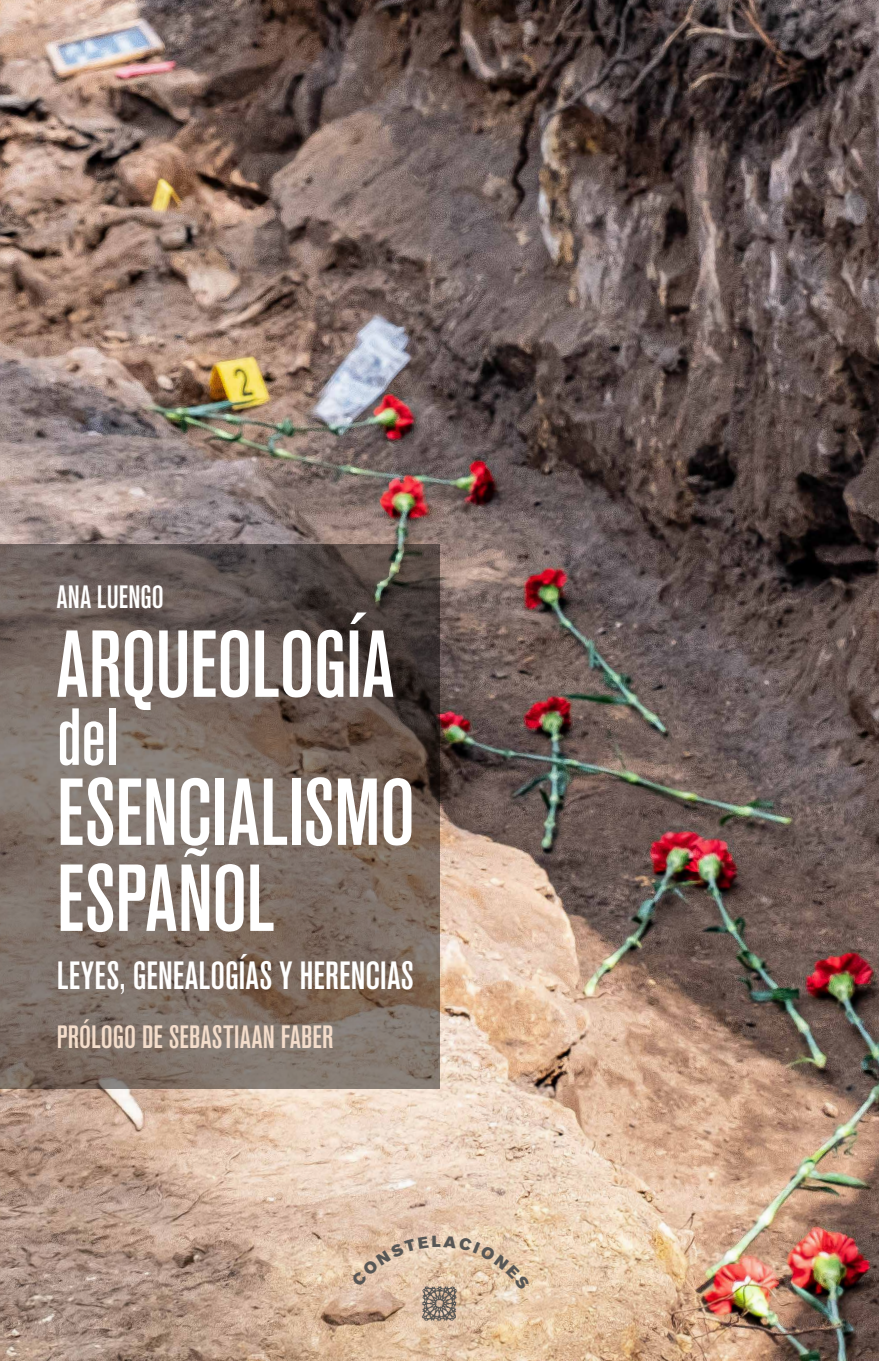
<style>
.page{position:relative;width:879px;height:1361px;background:#fff}
.page>*{position:absolute;margin:0;border:0;box-sizing:border-box;transform-origin:0 0}
.t1{font:94px/86px "Akzidenz Grotesk BQ Md Cnd Alt";letter-spacing:-.005em;color:#fff}
.t2{font:80px "Akzidenz Grotesk BQ Md Cnd Alt";color:#fff}
.t3{font:39px "Akzidenz Grotesk BQ Md Cnd Alt";letter-spacing:.01em;color:#fff}
.t4{font:32px "Akzidenz Grotesk BQ Md Cnd Alt";letter-spacing:.01em;color:#f4ddcb}
.t5{font:32px "Akzidenz Grotesk BQ Md Cnd Alt";letter-spacing:.01em;color:#fff}
</style>
<div class="page">
<img style="left:0;top:0;width:879px;height:1361px">
<svg style="left:0;top:544px;width:439px;height:545px;background:#74665e"></svg>
<img style="left:419px;top:1290px;width:41px;height:32px">
<img style="left:375px;top:479px;width:27px;height:123px">
<svg style="left:351px;top:1235px;width:179px;height:55px;background:#e3c8ac"></svg>
<p class="t5" style="left:57px;top:578px;width:109px">ANA LUENGO</p>
<p class="t1" style="left:57px;top:621px;width:339px">ARQUEOLOGÍA</p>
<p class="t2" style="left:57px;top:692px;width:64px">del</p>
<p class="t1" style="left:57px;top:769px;width:360px">ESENCIALISMO<br>ESPAÑOL</p>
<p class="t3" style="left:57px;top:953px;width:358px">LEYES, GENEALOGÍAS Y HERENCIAS</p>
<p class="t4" style="left:57px;top:1018px;width:278px">PRÓLOGO DE SEBASTIAAN FABER</p>
</div>
